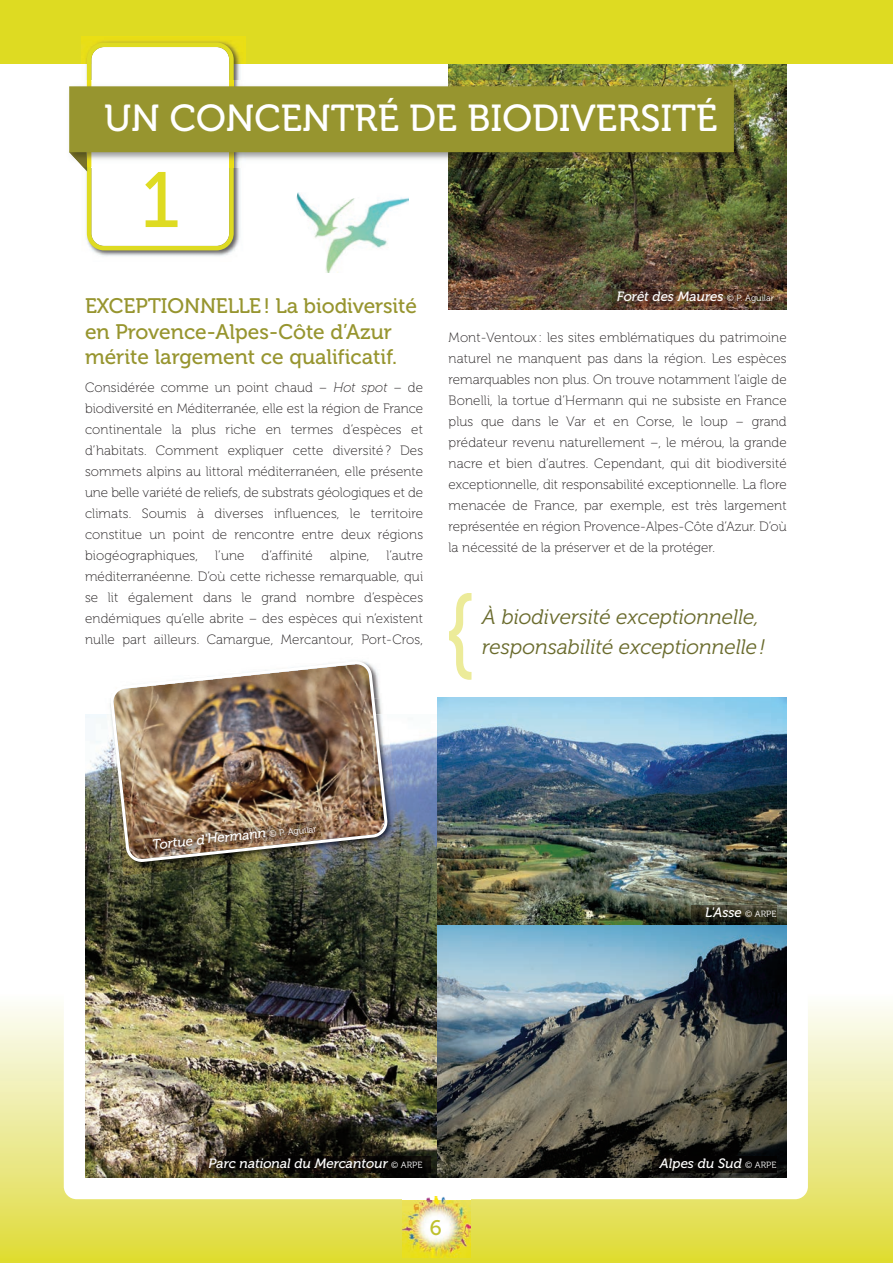
<style>
.page{position:relative;width:893px;height:1263px;background:#fff}
.page>*{position:absolute;margin:0;border:0;box-sizing:border-box;transform-origin:0 0}
.t1{font:78px "Museo 500";color:#dedb22}
.t2{font:37.5px "Museo 500";color:#fff}
.t3{font:21px/25.5px "Museo 500";color:#97952f}
.t4{font:italic 21px/30px "Museo 300";color:#6a6b2d}
.t5{font:21px "Museo 500";color:#bfc12e}
.t6{font:13.5px/21px "Museo 100";letter-spacing:.01em;color:#231f20;text-align:justify}
.t7{font:italic 13.5px "Museo 500";color:#fff}
.s1{font-style:italic}
.s2{font-family:"Museo 300";font-style:normal;font-size:9px}
</style>
<div class="page">
<img style="left:449px;top:64px;width:338px;height:245px">
<div style="left:0;top:995px;width:893px;height:268px;background:linear-gradient(to bottom,#fcfdfd,#dfdb39)"></div>
<div style="left:0;top:0;width:893px;height:64px;background:#dedb22"></div>
<div style="left:64px;top:714px;width:744px;height:485px;background:#fff;border-radius:13px"></div>
<img style="left:85px;top:714px;width:352px;height:464px">
<img style="left:82px;top:37px;width:163px;height:220px">
<img style="left:234px;top:80px;width:515px;height:87px">
<svg style="left:81px;top:43px;width:153px;height:207px"></svg>
<img style="left:69px;top:152px;width:18px;height:15px">
<div style="left:70px;top:87px;width:663px;height:64px;background:#97952f"></div>
<div style="left:69px;top:86px;width:665px;height:66px;border:1px solid #97952f"></div>
<svg style="left:449px;top:593px;width:22px;height:87px"></svg>
<img style="left:437px;top:698px;width:350px;height:480px">
<img style="left:106px;top:714px;width:295px;height:161px">
<img style="left:110px;top:661px;width:278px;height:202px">
<img style="left:296px;top:192px;width:113px;height:81px">
<img style="left:612px;top:290px;width:164px;height:16px">
<img style="left:144px;top:820px;width:177px;height:35px">
<img style="left:197px;top:1156px;width:233px;height:16px">
<img style="left:653px;top:1156px;width:123px;height:16px">
<img style="left:691px;top:905px;width:85px;height:16px">
<img style="left:403px;top:1196px;width:67px;height:61px">
<h2 class="t2" style="left:104px;top:104px;width:615px">UN CONCENTRÉ DE BIODIVERSITÉ</h2>
<h1 class="t1" style="left:141px;top:172px;width:41px">1</h1>
<h3 class="t3" style="left:85px;top:295px;width:333px">EXCEPTIONNELLE! La biodiversité en Provence-Alpes-Côte d’Azur mérite largement ce qualificatif.</h3>
<p class="t6" style="left:85px;top:378px;width:340px">Considérée comme un point chaud – <span class="s1">Hot spot</span> – de biodiversité en Méditerranée, elle est la région de France continentale la plus riche en termes d’espèces et d’habitats. Comment expliquer cette diversité? Des sommets alpins au littoral méditerranéen, elle présente une belle variété de reliefs, de substrats géologiques et de climats. Soumis à diverses influences, le territoire constitue un point de rencontre entre deux régions biogéographiques,</p>
<p class="t6" style="left:85px;top:546px;width:340px;text-indent:301px">l’autre méditerranéenne. D’où cette richesse remarquable, qui se lit également dans le grand nombre d’espèces endémiques qu’elle abrite – des espèces qui n’existent nulle part ailleurs. Camargue, Mercantour, Port-Cros,</p>
<p class="t6" style="left:215px;top:546px;width:31px">l’une</p>
<p class="t6" style="left:262px;top:546px;width:53px">d’affinité</p>
<p class="t6" style="left:330px;top:546px;width:41px">alpine,</p>
<p class="t7" style="left:617px;top:291px;width:159px">Forêt des Maures <span class="s2">© P. Aguilar</span></p>
<p class="t6" style="left:449px;top:328px;width:340px">Mont-Ventoux: les sites emblématiques du patrimoine naturel ne manquent pas dans la région. Les espèces remarquables non plus. On trouve notamment l’aigle de Bonelli, la tortue d’Hermann qui ne subsiste en France plus que dans le Var et en Corse, le loup – grand prédateur revenu naturellement –, le mérou, la grande nacre et bien d’autres. Cependant, qui dit biodiversité exceptionnelle, dit responsabilité exceptionnelle. La flore menacée de France, par exemple, est très largement représentée en région Provence-Alpes-Côte d’Azur. D’où la nécessité de la préserver et de la protéger.</p>
<h3 class="t4" style="left:482px;top:604px;width:284px">À biodiversité exceptionnelle, responsabilité exceptionnelle!</h3>
<p class="t7" style="left:152px;top:840px;width:167px;rotate:-6deg">Tortue d'Hermann <span class="s2">© P. Aguilar</span></p>
<p class="t7" style="left:705px;top:907px;width:73px">L'Asse <span class="s2">© ARPE</span></p>
<p class="t7" style="left:209px;top:1158px;width:215px">Parc national du Mercantour <span class="s2">© ARPE</span></p>
<p class="t7" style="left:660px;top:1158px;width:118px">Alpes du Sud <span class="s2">© ARPE</span></p>
<h3 class="t5" style="left:430px;top:1220px;width:13px">6</h3>
</div>
